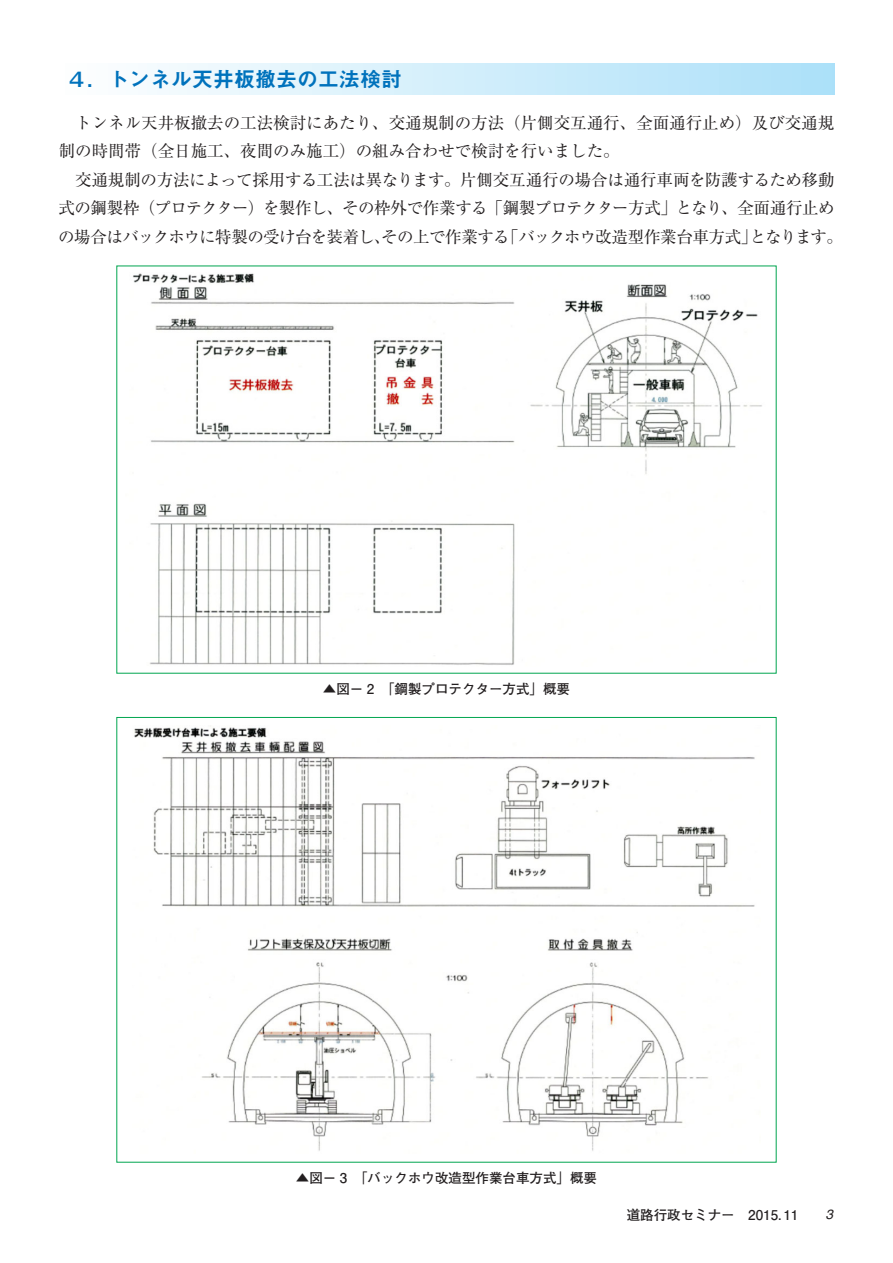
<style>
.page{position:relative;width:893px;height:1263px;background:#fff}
.page>*{position:absolute;margin:0;border:0;box-sizing:border-box;transform-origin:0 0}
.t1{font:21px "Midashi Go Pro MB31 90 msp RKSJ H";color:#0072bc}
.t2{font:16.5px/28.5px "Ryumin Pro Regular 90 msp RKSJ H";letter-spacing:-.015em;color:#231f20}
.t3{font:13.5px "Futo Go B101 Pro Bold 90 msp RKSJ H";color:#231f20}
.s1{font-family:"Helvetica";font-style:italic}
</style>
<div class="page">
<div style="left:59px;top:63px;width:775px;height:32px;background:linear-gradient(to right,#fefefe,#ace0f9)"></div>
<img style="left:133px;top:273px;width:629px;height:392px">
<img style="left:134px;top:726px;width:621px;height:425px">
<p class="t1" style="left:66px;top:71px;width:337px">４．トンネル天井板撤去の工法検討</p>
<p class="t2" style="left:59px;top:110px;width:777px;text-indent:16px">トンネル天井板撤去の工法検討にあたり、交通規制の方法（片側交互通行、全面通行止め）及び交通規制の時間帯（全日施工、夜間のみ施工）の組み合わせで検討を行いました。</p>
<p class="t2" style="left:58px;top:167px;width:786px;text-align:center">交通規制の方法によって採用する工法は異なります。片側交互通行の場合は通行車両を防護するため移動<br>式の鋼製枠（プロテクター）を製作し、その枠外で作業する「鋼製プロテクター方式」となり、全面通行止めの場合はバックホウに特製の受け台を装着し、その上で作業する「バックホウ改造型作業台車方式」となります。</p>
<p class="t3" style="left:323px;top:684px;width:249px">▲図－ 2　「鋼製プロテクター方式」概要</p>
<p class="t3" style="left:296px;top:1173px;width:303px">▲図－ 3　「バックホウ改造型作業台車方式」概要</p>
<p class="t3" style="left:627px;top:1209px;width:208px">道路行政セミナー　2015. 11　　<span class="s1">3</span></p>
</div>
